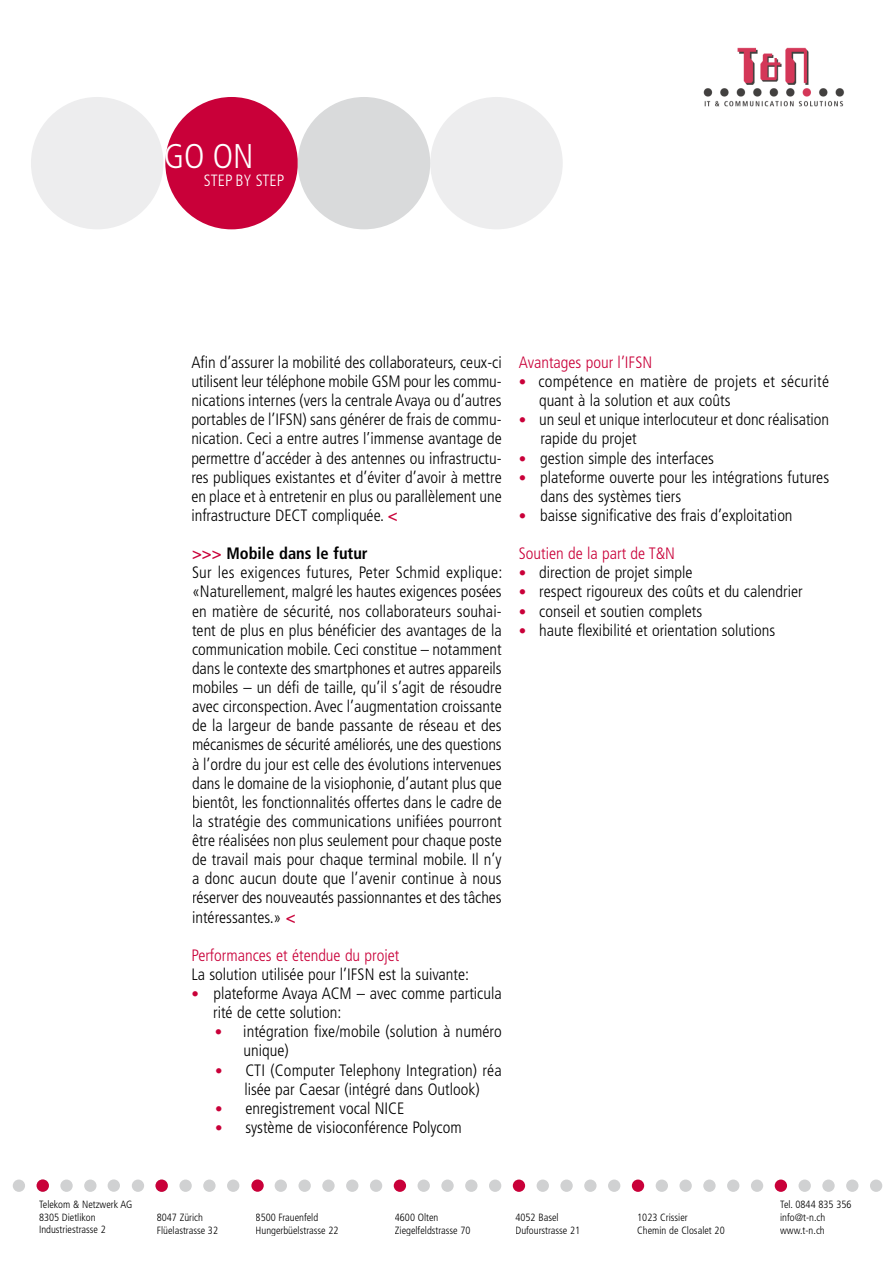
<style>
.page{position:relative;width:893px;height:1263px;background:#fff}
.page>*{position:absolute;margin:0;border:0;box-sizing:border-box;transform-origin:0 0}
.t1{font:300 condensed 34.35px "Frutiger LT Std";color:#fff}
.t2{font:300 condensed 16.5px/19px "Frutiger LT Std";color:#000}
.t3{font:300 condensed 16.5px "Frutiger LT Std";color:#c90039}
.t4{font:300 condensed 16.35px "Frutiger LT Std";color:#fff}
.t5{font:300 condensed 10.5px/12.6px "Frutiger LT Std";color:#000}
.s1{font-weight:700;color:#c90039}
.s2{font-weight:700}
.s3{font-size:15px;color:#c90039}
</style>
<div class="page">
<img style="left:703px;top:47px;width:141px;height:60px">
<div style="left:430px;top:97px;width:132px;height:132px;background:#ededee;border-radius:50%"></div>
<div style="left:165px;top:97px;width:133px;height:132px;background:#c90039;border-radius:50%"></div>
<div style="left:298px;top:97px;width:132px;height:132px;background:#d9dadb;border-radius:50%"></div>
<div style="left:31px;top:97px;width:132px;height:132px;background:#ededee;border-radius:50%"></div>
<div style="left:13px;top:1180px;width:12px;height:12px;background:#d0d1d2;border-radius:50%"></div>
<div style="left:60px;top:1180px;width:13px;height:12px;background:#d0d1d2;border-radius:50%"></div>
<div style="left:84px;top:1180px;width:12px;height:12px;background:#d0d1d2;border-radius:50%"></div>
<div style="left:132px;top:1180px;width:12px;height:12px;background:#d0d1d2;border-radius:50%"></div>
<div style="left:179px;top:1180px;width:13px;height:12px;background:#d0d1d2;border-radius:50%"></div>
<div style="left:203px;top:1180px;width:12px;height:12px;background:#d0d1d2;border-radius:50%"></div>
<div style="left:227px;top:1180px;width:12px;height:12px;background:#d0d1d2;border-radius:50%"></div>
<div style="left:298px;top:1180px;width:13px;height:12px;background:#d0d1d2;border-radius:50%"></div>
<div style="left:322px;top:1180px;width:12px;height:12px;background:#d0d1d2;border-radius:50%"></div>
<div style="left:346px;top:1180px;width:12px;height:12px;background:#d0d1d2;border-radius:50%"></div>
<div style="left:370px;top:1180px;width:12px;height:12px;background:#d0d1d2;border-radius:50%"></div>
<div style="left:394px;top:1180px;width:12px;height:12px;background:#c90039;border-radius:50%"></div>
<div style="left:417px;top:1180px;width:13px;height:12px;background:#d0d1d2;border-radius:50%"></div>
<div style="left:441px;top:1180px;width:12px;height:12px;background:#d0d1d2;border-radius:50%"></div>
<div style="left:465px;top:1180px;width:12px;height:12px;background:#d0d1d2;border-radius:50%"></div>
<div style="left:489px;top:1180px;width:12px;height:12px;background:#d0d1d2;border-radius:50%"></div>
<div style="left:513px;top:1180px;width:12px;height:12px;background:#c90039;border-radius:50%"></div>
<div style="left:536px;top:1180px;width:13px;height:12px;background:#d0d1d2;border-radius:50%"></div>
<div style="left:560px;top:1180px;width:12px;height:12px;background:#d0d1d2;border-radius:50%"></div>
<div style="left:584px;top:1180px;width:12px;height:12px;background:#d0d1d2;border-radius:50%"></div>
<div style="left:608px;top:1180px;width:12px;height:12px;background:#d0d1d2;border-radius:50%"></div>
<div style="left:632px;top:1180px;width:12px;height:12px;background:#c90039;border-radius:50%"></div>
<div style="left:655px;top:1180px;width:13px;height:12px;background:#d0d1d2;border-radius:50%"></div>
<div style="left:679px;top:1180px;width:12px;height:12px;background:#d0d1d2;border-radius:50%"></div>
<div style="left:703px;top:1180px;width:12px;height:12px;background:#d0d1d2;border-radius:50%"></div>
<div style="left:727px;top:1180px;width:12px;height:12px;background:#d0d1d2;border-radius:50%"></div>
<div style="left:750px;top:1180px;width:13px;height:12px;background:#d0d1d2;border-radius:50%"></div>
<div style="left:774px;top:1180px;width:13px;height:12px;background:#c90039;border-radius:50%"></div>
<div style="left:798px;top:1180px;width:12px;height:12px;background:#d0d1d2;border-radius:50%"></div>
<div style="left:822px;top:1180px;width:12px;height:12px;background:#d0d1d2;border-radius:50%"></div>
<div style="left:846px;top:1180px;width:12px;height:12px;background:#d0d1d2;border-radius:50%"></div>
<div style="left:869px;top:1180px;width:13px;height:12px;background:#d0d1d2;border-radius:50%"></div>
<div style="left:108px;top:1179px;width:12px;height:13px;background:#d0d1d2;border-radius:50%"></div>
<div style="left:37px;top:1179px;width:12px;height:13px;background:#c90039;border-radius:50%"></div>
<div style="left:155px;top:1180px;width:13px;height:12px;background:#c90039;border-radius:50%"></div>
<svg style="left:251px;top:1179px;width:13px;height:13px"></svg>
<div style="left:274px;top:1180px;width:13px;height:12px;background:#d0d1d2;border-radius:50%"></div>
<h1 class="t1" style="left:164px;top:139px;width:91px">GO ON</h1>
<p class="t4" style="left:204px;top:172px;width:82px">STEP BY STEP</p>
<p class="t5" style="left:39px;top:1199px;width:95px">Telekom &amp; Netzwerk AG<br>8305 Dietlikon<br>Industriestrasse 2</p>
<p class="t2" style="left:191px;top:354px;width:312px;text-align:justify">Afin d’assurer la mobilité des collaborateurs, ceux-ci utilisent leur téléphone mobile GSM pour les commu&shy;nications internes (vers la centrale Avaya ou d’autres portables de l’IFSN) sans générer de frais de commu&shy;nication. Ceci a entre autres l’immense avantage de permettre d’accéder à des antennes ou infrastructu&shy;res publiques existantes et d’éviter d’avoir à mettre en place et à entretenir en plus ou parallèlement une infrastructure DECT compliquée. <span class="s1">&lt;</span></p>
<p class="t2" style="left:192px;top:545px;width:312px"><span class="s1">&gt;&gt;&gt;</span> <span class="s2">Mobile dans le futur<br></span>Sur les exigences futures, Peter Schmid explique: «Naturellement, malgré les hautes exigences posées en matière de sécurité, nos collaborateurs souhai&shy;tent de plus en plus bénéficier des avantages de la communication mobile. Ceci constitue – notamment dans le contexte des smartphones et autres appareils mobiles – un défi de taille, qu’il s’agit de résoudre avec circonspection. Avec l’augmentation croissante de la largeur de bande passante de réseau et des mécanismes de sécurité améliorés, une des questions à l’ordre du jour est celle des évolutions intervenues dans le domaine de la visiophonie, d’autant plus que bientôt, les fonctionnalités offertes dans le cadre de la stratégie des communications unifiées pourront être réalisées non plus seulement pour chaque poste de travail mais pour chaque terminal mobile. Il n’y a donc aucun doute que l’avenir continue à nous réserver des nouveautés passionnantes et des tâches intéressantes.» <span class="s1">&lt;</span></p>
<p class="t3" style="left:191px;top:948px;width:210px">Performances et étendue du projet</p>
<p class="t2" style="left:191px;top:966px;width:279px">La solution utilisée pour l’IFSN est la suivante:</p>
<p class="t2" style="left:213px;top:985px;width:290px;text-indent:-22px"><span class="s3">•</span> plateforme Avaya ACM – avec comme particula rité de cette solution:</p>
<p class="t2" style="left:243px;top:1023px;width:259px;text-indent:-29px"><span class="s3">•</span> intégration fixe/mobile (solution à numéro unique)</p>
<p class="t2" style="left:215px;top:1062px;width:288px;text-align:center"><span class="s3">•</span> CTI (Computer Telephony Integration) réa lisée par Caesar (intégré dans Outlook)</p>
<p class="t2" style="left:215px;top:1100px;width:191px"><span class="s3">•</span> enregistrement vocal NICE</p>
<p class="t2" style="left:215px;top:1119px;width:248px"><span class="s3">•</span> système de visioconférence Polycom</p>
<p class="t3" style="left:518px;top:355px;width:135px">Avantages pour l’IFSN</p>
<p class="t2" style="left:539px;top:373px;width:291px;text-indent:-20px"><span class="s3">•</span> compétence en matière de projets et sécurité quant à la solution et aux coûts</p>
<p class="t2" style="left:540px;top:411px;width:290px;text-indent:-22px"><span class="s3">•</span> un seul et unique interlocuteur et donc réalisation rapide du projet</p>
<p class="t2" style="left:518px;top:450px;width:197px"><span class="s3">•</span> gestion simple des interfaces</p>
<p class="t2" style="left:540px;top:469px;width:290px;text-indent:-22px"><span class="s3">•</span> plateforme ouverte pour les intégrations futures dans des systèmes tiers</p>
<p class="t2" style="left:518px;top:507px;width:275px"><span class="s3">•</span> baisse significative des frais d’exploitation</p>
<p class="t3" style="left:518px;top:547px;width:158px">Soutien de la part de T&amp;N</p>
<p class="t2" style="left:518px;top:564px;width:175px"><span class="s3">•</span> direction de projet simple</p>
<p class="t2" style="left:518px;top:583px;width:285px"><span class="s3">•</span> respect rigoureux des coûts et du calendrier</p>
<p class="t2" style="left:518px;top:603px;width:185px"><span class="s3">•</span> conseil et soutien complets</p>
<p class="t2" style="left:518px;top:622px;width:258px"><span class="s3">•</span> haute flexibilité et orientation solutions</p>
<p class="t5" style="left:157px;top:1211px;width:63px">8047 Zürich<br>Flüelastrasse 32</p>
<p class="t5" style="left:256px;top:1212px;width:84px">8500 Frauenfeld<br>Hungerbüelstrasse 22</p>
<p class="t5" style="left:515px;top:1212px;width:66px">4052 Basel<br>Dufourstrasse 21</p>
<p class="t5" style="left:395px;top:1212px;width:77px">4600 Olten<br>Ziegelfeldstrasse 70</p>
<p class="t5" style="left:637px;top:1212px;width:89px">1023 Crissier<br>Chemin de Closalet 20</p>
<p class="t5" style="left:780px;top:1199px;width:73px">Tel. 0844 835 356 info@t-n.ch www.t-n.ch</p>
</div>
